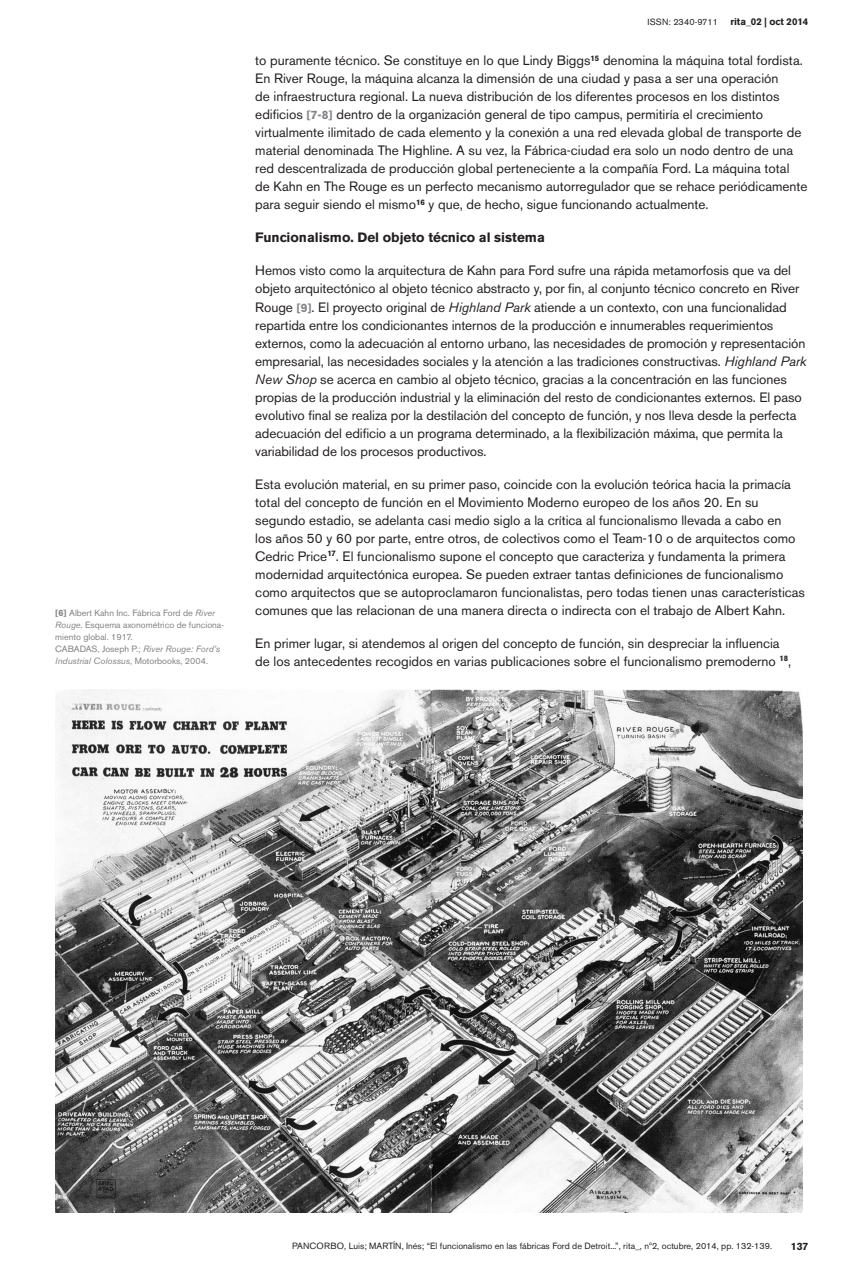
<style>
.page{position:relative;width:851px;height:1276px;background:#fff}
.page>*{position:absolute;margin:0;border:0;box-sizing:border-box;transform-origin:0 0}
.t1{font:13.5px/18px "Akzidenz Grotesk BE";color:#231f20}
.t2{font:700 13.5px "Akzidenz Grotesk BE";color:#231f20}
.t3{font:700 10.5px "Akzidenz Grotesk BE";color:#231f20}
.t4{font:700 9.75px "Akzidenz Grotesk BE";color:#231f20}
.t5{font:9px "Akzidenz Grotesk BE";color:#231f20}
.figuras{font:9px/12px "Akzidenz Grotesk BE";color:#808285}
.figuras-2{font:italic 9px/12px "Akzidenz Grotesk BE";color:#808285}
.t6{font:9px "Akzidenz Grotesk BE";letter-spacing:.02em;color:#231f20}
.s1{font-weight:700}
.s2{font-style:italic}
.s3{font-style:normal}
.s4{font-weight:700;font-size:12px;color:#808285}
</style>
<div class="page">
<img style="left:55px;top:689px;width:746px;height:523px">
<p class="figuras" style="left:55px;top:607px;width:170px"><span class="s1">[6]</span> Albert Kahn Inc. Fábrica Ford de <span class="s2">River<br>Rouge</span>. Esquema axonométrico de funciona&shy;miento global. 1917.</p>
<p class="figuras-2" style="left:55px;top:643px;width:166px"><span class="s3">CABADAS, Joseph P.;</span> River Rouge: Ford’s<br>Industrial Colossus<span class="s3">, Motorbooks, 2004.</span></p>
<p class="t6" style="left:647px;top:17px;width:72px">ISSN: 2340-9711</p>
<p class="t4" style="left:730px;top:16px;width:79px">rita_02 | oct 2014</p>
<p class="t1" style="left:255px;top:52px;width:553px">to puramente técnico. Se constituye en lo que Lindy Biggs<sup>15</sup> denomina la máquina total fordista.<br>En River Rouge, la máquina alcanza la dimensión de una ciudad y pasa a ser una operación<br>de infraestructura regional. La nueva distribución de los diferentes procesos en los distintos edificios <span class="s4">[7-8]</span> dentro de la organización general de tipo campus, permitiría el crecimiento virtualmente ilimitado de cada elemento y la conexión a una red elevada global de transporte de material denominada The Highline. A su vez, la Fábrica-ciudad era solo un nodo dentro de una red descentralizada de producción global perteneciente a la compañía Ford. La máquina total<br>de Kahn en The Rouge es un perfecto mecanismo autorregulador que se rehace periódicamente para seguir siendo el mismo<sup>16</sup> y que, de hecho, sigue funcionando actualmente.</p>
<p class="t2" style="left:255px;top:230px;width:291px">Funcionalismo. Del objeto técnico al sistema</p>
<p class="t1" style="left:255px;top:262px;width:552px">Hemos visto como la arquitectura de Kahn para Ford sufre una rápida metamorfosis que va del objeto arquitectónico al objeto técnico abstracto y, por fin, al conjunto técnico concreto en River Rouge <span class="s4">[9]</span>. El proyecto original de <span class="s2">Highland Park</span> atiende a un contexto, con una funcionalidad repartida entre los condicionantes internos de la producción e innumerables requerimientos externos, como la adecuación al entorno urbano, las necesidades de promoción y representación empresarial, las necesidades sociales y la atención a las tradiciones constructivas. <span class="s2">Highland Park New Shop</span> se acerca en cambio al objeto técnico, gracias a la concentración en las funciones propias de la producción industrial y la eliminación del resto de condicionantes externos. El paso evolutivo final se realiza por la destilación del concepto de función, y nos lleva desde la perfecta adecuación del edificio a un programa determinado, a la flexibilización máxima, que permita la variabilidad de los procesos productivos.</p>
<p class="t1" style="left:255px;top:475px;width:551px">Esta evolución material, en su primer paso, coincide con la evolución teórica hacia la primacía total del concepto de función en el Movimiento Moderno europeo de los años 20. En su segundo estadio, se adelanta casi medio siglo a la crítica al funcionalismo llevada a cabo en<br>los años 50 y 60 por parte, entre otros, de colectivos como el Team-10 o de arquitectos como Cedric Price<sup>17</sup>. El funcionalismo supone el concepto que caracteriza y fundamenta la primera modernidad arquitectónica europea. Se pueden extraer tantas definiciones de funcionalismo como arquitectos que se autoproclamaron funcionalistas, pero todas tienen unas características comunes que las relacionan de una manera directa o indirecta con el trabajo de Albert Kahn.</p>
<p class="t1" style="left:255px;top:634px;width:537px">En primer lugar, si atendemos al origen del concepto de función, sin despreciar la influencia de los antecedentes recogidos en varias publicaciones sobre el funcionalismo premoderno <sup>18</sup>,</p>
<p class="t5" style="left:292px;top:1240px;width:481px">PANCORBO, Luis; MARTÍN, Inés; “El funcionalismo en las fábricas Ford de Detroit...”, rita_, nº2, octubre, 2014, pp. 132-139.</p>
<p class="t3" style="left:790px;top:1240px;width:19px">137</p>
</div>
